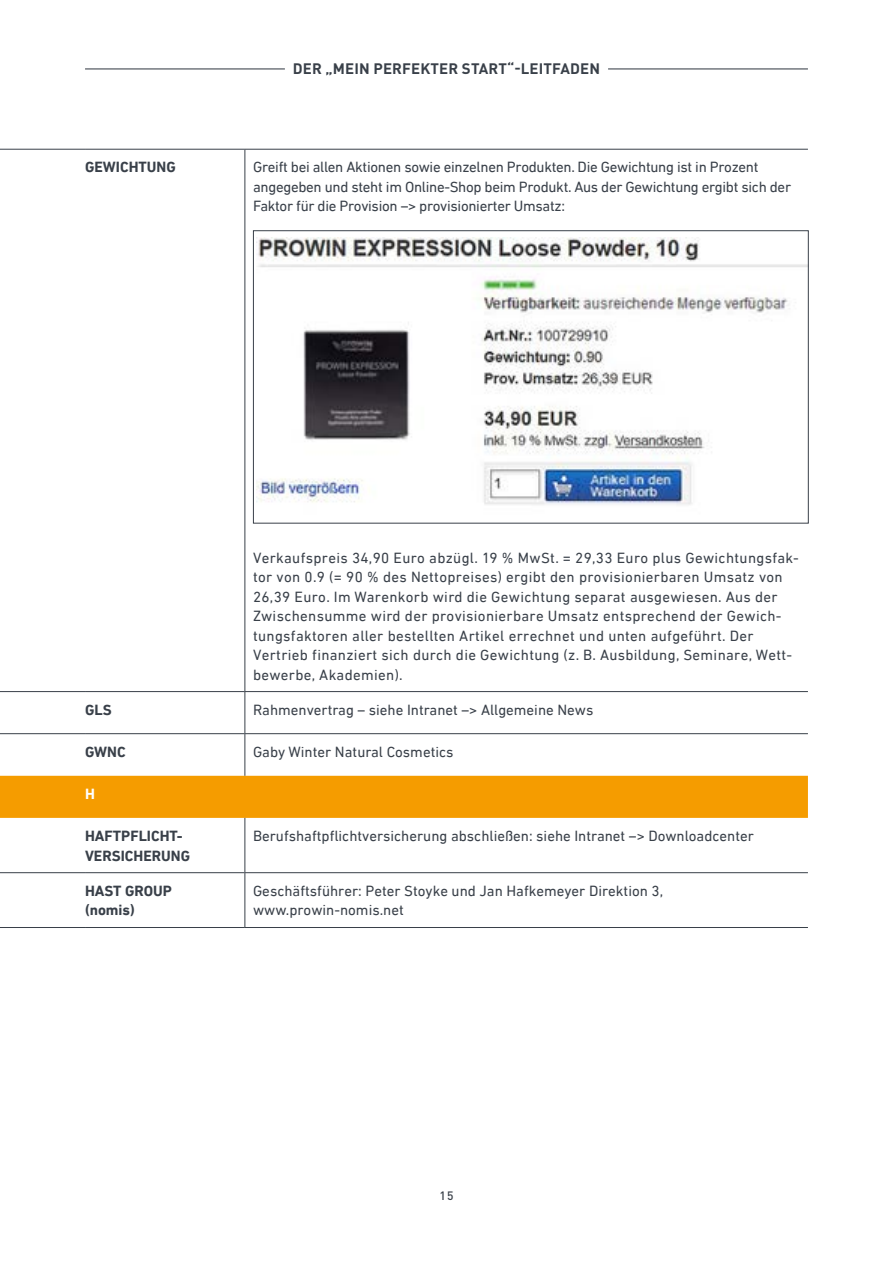
<style>
.page{position:relative;width:893px;height:1263px;background:#fff}
.page>*{position:absolute;margin:0;border:0;box-sizing:border-box;transform-origin:0 0}
.t1{font:15px/19.5px "DIN Next LT Pro";letter-spacing:.02em;color:#394049}
.t2{font:15px/19.5px "DIN Next LT Pro";color:#394049}
.t3{font:15px/19.5px "DIN Next LT Pro";letter-spacing:-.02em;color:#394049}
.t4{font:700 15px/19.5px "DIN Next LT Pro";color:#394049}
.t5{font:700 15px "DIN Pro";letter-spacing:.01em;color:#394049}
.t6{font:700 15px "DIN Next LT Pro";color:#fff}
.t7{font:500 12px "DIN Pro";color:#394049}
</style>
<div class="page">
<div style="left:0;top:776px;width:808px;height:42px;background:#f59c00"></div>
<hr style="left:0;top:149px;width:85px;height:1px;background:#394049">
<hr style="left:0;top:691px;width:85px;height:1px;background:#394049">
<hr style="left:0;top:733px;width:85px;height:1px;background:#394049">
<hr style="left:85px;top:733px;width:160px;height:1px;background:#394049">
<hr style="left:245px;top:733px;width:563px;height:1px;background:#394049">
<hr style="left:244px;top:150px;width:1px;height:541px;background:#394049">
<hr style="left:244px;top:692px;width:1px;height:41px;background:#394049">
<hr style="left:85px;top:149px;width:160px;height:1px;background:#394049">
<hr style="left:245px;top:149px;width:563px;height:1px;background:#394049">
<hr style="left:85px;top:691px;width:160px;height:1px;background:#394049">
<hr style="left:245px;top:691px;width:563px;height:1px;background:#394049">
<hr style="left:244px;top:734px;width:1px;height:42px;background:#394049">
<hr style="left:244px;top:818px;width:1px;height:54px;background:#394049">
<hr style="left:244px;top:873px;width:1px;height:54px;background:#394049">
<hr style="left:0;top:927px;width:85px;height:1px;background:#394049">
<hr style="left:85px;top:927px;width:160px;height:1px;background:#394049">
<hr style="left:245px;top:927px;width:563px;height:1px;background:#394049">
<hr style="left:245px;top:872px;width:563px;height:1px;background:#394049">
<hr style="left:0;top:872px;width:85px;height:1px;background:#394049">
<hr style="left:85px;top:872px;width:160px;height:1px;background:#394049">
<img style="left:257px;top:238px;width:550px;height:267px">
<div style="left:253px;top:230px;width:556px;height:293px;border:1px solid #394049"></div>
<hr style="left:85px;top:68px;width:200px;height:1px;background:#394049">
<hr style="left:608px;top:68px;width:200px;height:1px;background:#394049">
<p class="t5" style="left:293px;top:59px;width:309px">DER „MEIN PERFEKTER START“-LEITFADEN</p>
<p class="t4" style="left:85px;top:158px;width:92px">GEWICHTUNG</p>
<p class="t3" style="left:253px;top:157px;width:540px">Greift bei allen Aktionen sowie einzelnen Produkten. Die Gewichtung ist in Prozent angegeben und steht im Online-Shop beim Produkt. Aus der Gewichtung ergibt sich der<br>Faktor für die Provision –&gt; provisionierter Umsatz:</p>
<p class="t1" style="left:253px;top:547px;width:547px">Verkaufspreis 34,90 Euro abzügl. 19 % MwSt. = 29,33 Euro plus Gewichtungsfak&shy;tor von 0.9 (= 90 % des Nettopreises) ergibt den provisionierbaren Umsatz von 26,39 Euro. Im Warenkorb wird die Gewichtung separat ausgewiesen. Aus der Zwischensumme wird der provisionierbare Umsatz entsprechend der Gewich&shy;tungsfaktoren aller bestellten Artikel errechnet und unten aufgeführt. Der Vertrieb finanziert sich durch die Gewichtung (z. B. Ausbildung, Seminare, Wett&shy;bewerbe, Akademien).</p>
<p class="t4" style="left:85px;top:700px;width:28px">GLS</p>
<p class="t2" style="left:253px;top:700px;width:342px">Rahmenvertrag – siehe Intranet –&gt; Allgemeine News</p>
<p class="t4" style="left:85px;top:742px;width:42px">GWNC</p>
<p class="t2" style="left:253px;top:742px;width:202px">Gaby Winter Natural Cosmetics</p>
<p class="t6" style="left:85px;top:785px;width:11px">H</p>
<p class="t4" style="left:85px;top:826px;width:107px">HAFTPFLICHT-<br>VERSICHERUNG</p>
<p class="t2" style="left:253px;top:826px;width:502px">Berufshaftpflichtversicherung abschließen: siehe Intranet –&gt; Downloadcenter</p>
<p class="t4" style="left:85px;top:881px;width:88px">HAST GROUP (nomis)</p>
<p class="t2" style="left:253px;top:881px;width:412px">Geschäftsführer: Peter Stoyke und Jan Hafkemeyer Direktion 3, www.prowin-nomis.net</p>
<p class="t7" style="left:439px;top:1187px;width:16px">15</p>
</div>
